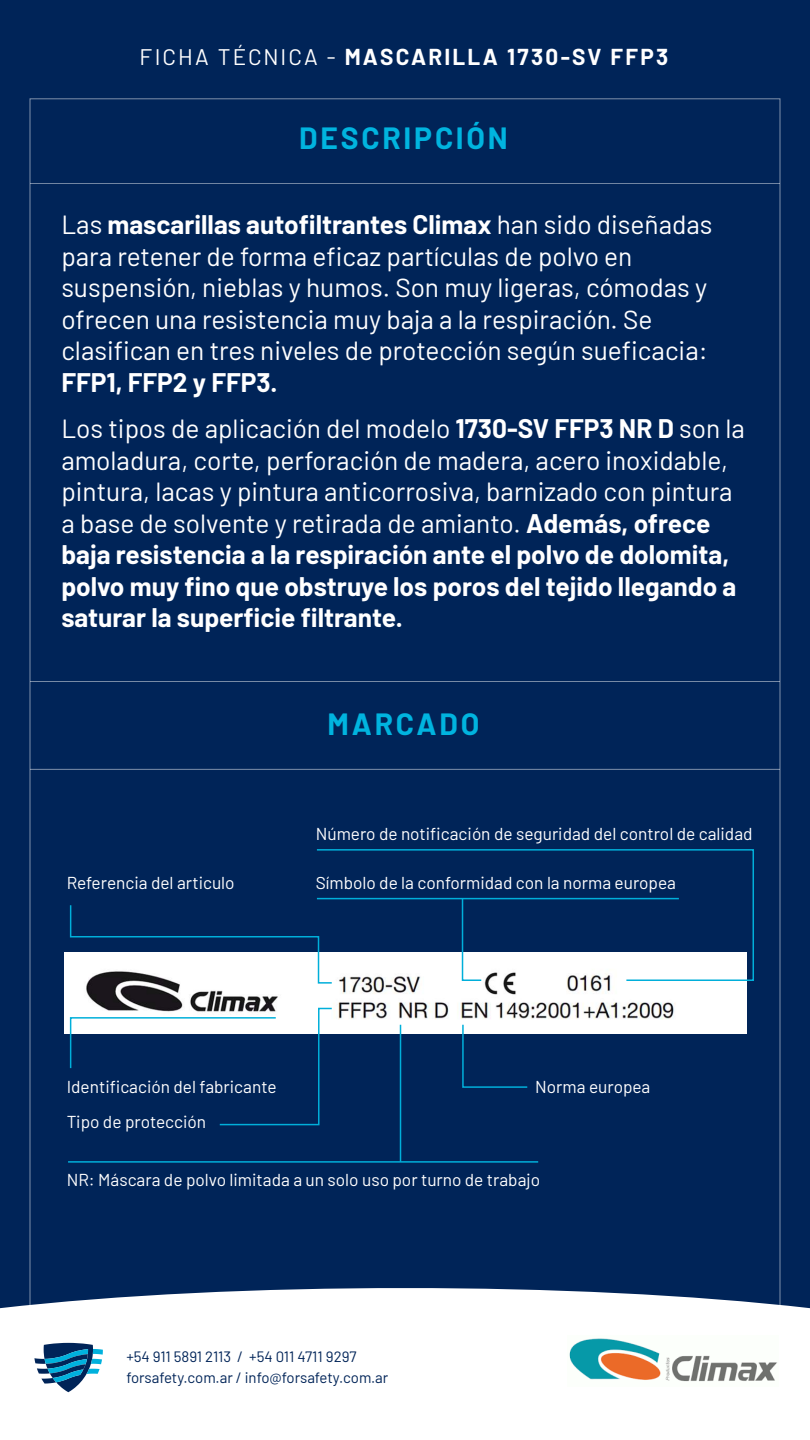
<style>
.page{position:relative;width:810px;height:1440px;background:#fff}
.page>*{position:absolute;margin:0;border:0;box-sizing:border-box;transform-origin:0 0}
.t1{font:700 30px "Barlow";letter-spacing:.095em;color:#00b4df}
.t2{font:26.25px/31.5px "Barlow";color:#fff}
.t3{font:700 26.25px/31.5px "Barlow";color:#fff}
.t4{font:700 22.5px "Barlow";letter-spacing:.1em;color:#fff}
.t5{font:17.25px/35.6px "Barlow";color:#fff}
.t6{font:15px/21.1px "Barlow";color:#002458}
.s1{font-weight:400}
.s2{font-weight:700}
</style>
<div class="page">
<div style="left:0;top:0;width:810px;height:1439px;background:#002458"></div>
<svg style="left:0;top:1281px;width:810px;height:158px;background:#e6eaee"></svg>
<svg style="left:34px;top:1343px;width:69px;height:49px"></svg>
<img style="left:568px;top:1335px;width:211px;height:52px">
<hr style="left:30px;top:681px;width:750px;height:1px;background:#fff">
<hr style="left:30px;top:183px;width:750px;height:1px;background:#fff">
<hr style="left:30px;top:769px;width:750px;height:1px;background:#fff">
<img style="left:64px;top:952px;width:682px;height:81px">
<svg style="left:69px;top:905px;width:264px;height:79px"></svg>
<svg style="left:315px;top:849px;width:439px;height:133px"></svg>
<svg style="left:69px;top:1007px;width:264px;height:119px"></svg>
<svg style="left:461px;top:1023px;width:68px;height:65px"></svg>
<hr style="left:400px;top:1025px;width:1px;height:137px;background:#00afda">
<hr style="left:68px;top:1161px;width:470px;height:2px;background:#00afda">
<p class="t4" style="left:139px;top:40px;width:530px"><span class="s1">FICHA TÉCNICA -</span> MASCARILLA 1730-SV FFP3</p>
<p class="t1" style="left:299px;top:116px;width:210px">DESCRIPCIÓN</p>
<p class="t2" style="left:61px;top:207px;width:653px">Las <span class="s2">mascarillas autofiltrantes Climax</span> han sido diseñadas para retener de forma eficaz partículas de polvo en suspensión, nieblas y humos. Son muy ligeras, cómodas y ofrecen una resistencia muy baja a la respiración. Se clasifican en tres niveles de protección según sueficacia:</p>
<p class="t2" style="left:61px;top:357px;width:685px;line-height:46.5px"><span class="s2">FFP1, FFP2 y FFP3.<br></span>Los tipos de aplicación del modelo <span class="s2">1730-SV FFP3 NR D</span> son la</p>
<p class="t3" style="left:61px;top:443px;width:677px"><span class="s1">amoladura, corte, perforación de madera, acero inoxidable, pintura, lacas y pintura anticorrosiva, barnizado con pintura a base de solvente y retirada de amianto.</span> Además, ofrece baja resistencia a la respiración ante el polvo de dolomita, polvo muy fino que obstruye los poros del tejido llegando a saturar la superficie filtrante.</p>
<p class="t1" style="left:328px;top:702px;width:153px">MARCADO</p>
<p class="t5" style="left:67px;top:863px;width:169px">Referencia del articulo</p>
<p class="t5" style="left:316px;top:815px;width:438px">Número de notificación de seguridad del control de calidad</p>
<p class="t5" style="left:316px;top:863px;width:362px">Símbolo de la conformidad con la norma europea</p>
<p class="t5" style="left:67px;top:1067px;width:211px">Identificación del fabricante<br>Tipo de protección</p>
<p class="t5" style="left:535px;top:1068px;width:117px">Norma europea</p>
<p class="t5" style="left:67px;top:1160px;width:475px">NR: Máscara de polvo limitada a un solo uso por turno de trabajo</p>
<p class="t6" style="left:126px;top:1345px;width:264px">+54 911 5891 2113 / +54 011 4711 9297 forsafety.com.ar / info@forsafety.com.ar</p>
</div>
